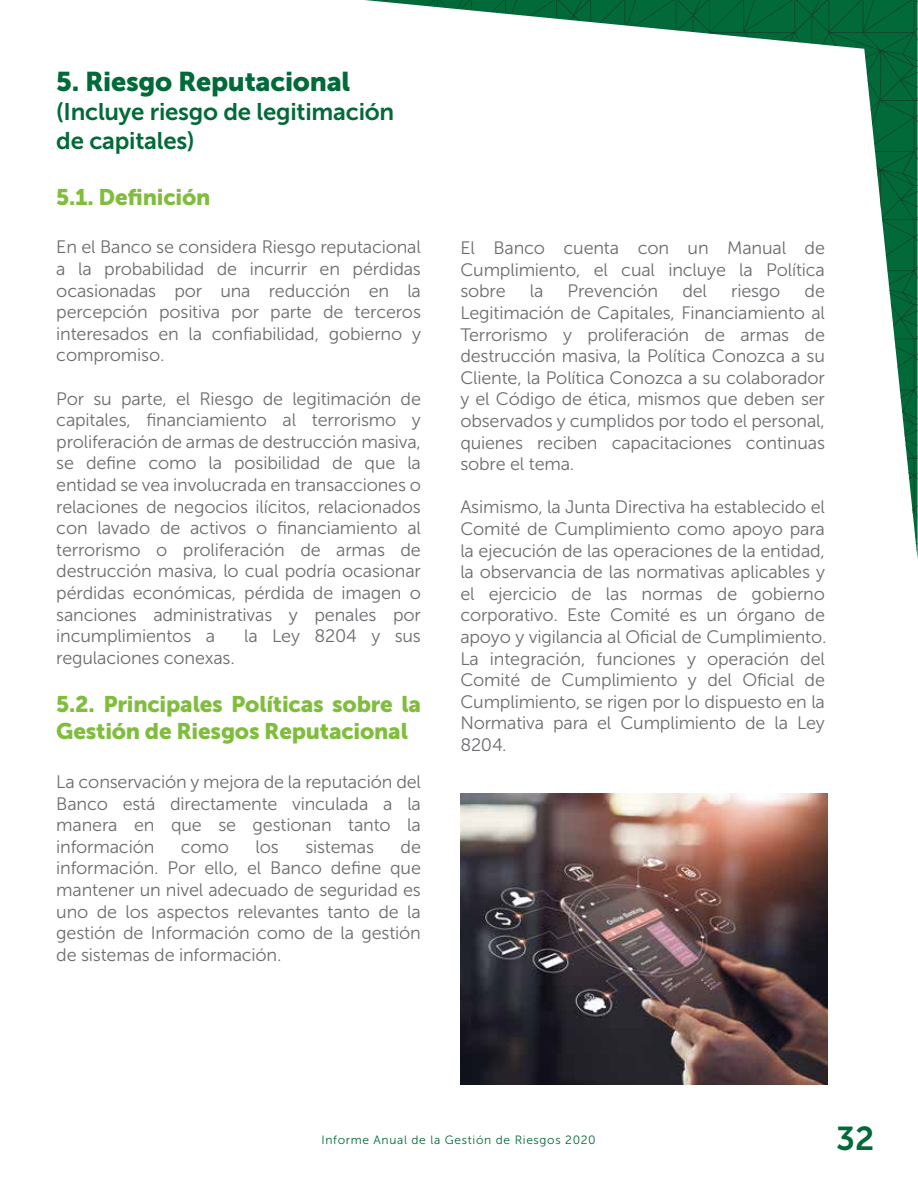
<style>
.page{position:relative;width:918px;height:1188px;background:#fff}
.page>*{position:absolute;margin:0;border:0;box-sizing:border-box;transform-origin:0 0}
.t1{font:33px "Museo Sans 700";color:#026a39}
.t2{font:27px "Museo Sans 900";letter-spacing:-.01em;color:#026a39}
.t3{font:24px/28.8px "Museo Sans 700";letter-spacing:-.01em;color:#026a39}
.t4{font:22.5px/27px "Museo Sans 900";letter-spacing:-.01em;color:#80bd3d}
.t5{font:18px/21.6px "Museo Sans 300";letter-spacing:-.01em;color:#6c6d70;text-align:justify}
.t6{font:12px "Museo Sans 300";letter-spacing:.055em;color:#026a39}
</style>
<div class="page">
<svg style="left:375px;top:0;width:543px;height:559px"></svg>
<img style="left:460px;top:794px;width:368px;height:290px">
<h2 class="t2" style="left:56px;top:67px;width:296px">5. Riesgo Reputacional</h2>
<h3 class="t3" style="left:56px;top:97px;width:340px">(Incluye riesgo de legitimación de capitales)</h3>
<p class="t4" style="left:56px;top:183px;width:156px">5.1. Definición</p>
<p class="t5" style="left:56px;top:236px;width:366px">En el Banco se considera Riesgo reputacional a la probabilidad de incurrir en pérdidas ocasionadas por una reducción en la percepción positiva por parte de terceros interesados en la confiabilidad, gobierno y compromiso.</p>
<p class="t5" style="left:56px;top:388px;width:366px">Por su parte, el Riesgo de legitimación de capitales, financiamiento al terrorismo y proliferación de armas de destrucción masiva, se define como la posibilidad de que la entidad se vea involucrada en transacciones o relaciones de negocios ilícitos, relacionados con lavado de activos o financiamiento al terrorismo o proliferación de armas de destrucción masiva, lo cual podría ocasionar pérdidas económicas, pérdida de imagen o sanciones administrativas y penales por incumplimientos a</p>
<p class="t5" style="left:244px;top:625px;width:178px">la Ley 8204 y sus</p>
<p class="t5" style="left:56px;top:647px;width:180px">regulaciones conexas.</p>
<p class="t4" style="left:56px;top:691px;width:366px">5.2. Principales Políticas sobre la<br>Gestión de Riesgos Reputacional</p>
<p class="t5" style="left:56px;top:771px;width:366px">La conservación y mejora de la reputación del Banco está directamente vinculada a la manera en que se gestionan tanto la información</p>
<p class="t5" style="left:56px;top:836px;width:366px;text-indent:344px">de información. Por ello, el Banco define que mantener un nivel adecuado de seguridad es uno de los aspectos relevantes tanto de la gestión de Información como de la gestión de sistemas de información.</p>
<p class="t5" style="left:181px;top:836px;width:50px">como</p>
<p class="t5" style="left:256px;top:836px;width:25px">los</p>
<p class="t5" style="left:305px;top:836px;width:70px">sistemas</p>
<p class="t5" style="left:460px;top:237px;width:366px">El Banco cuenta con un Manual de Cumplimiento, el cual incluye la Política sobre</p>
<p class="t5" style="left:460px;top:280px;width:366px;text-indent:344px">de Legitimación de Capitales, Financiamiento al Terrorismo y proliferación de armas de destrucción masiva, la Política Conozca a su Cliente, la Política Conozca a su colaborador y el Código de ética, mismos que deben ser observados y cumplidos por todo el personal, quienes reciben capacitaciones continuas sobre el tema.</p>
<p class="t5" style="left:460px;top:496px;width:368px">Asimismo, la Junta Directiva ha establecido el Comité de Cumplimiento como apoyo para la ejecución de las operaciones de la entidad, la observancia de las normativas aplicables y el ejercicio de las normas de gobierno corporativo. Este Comité es un órgano de apoyo y vigilancia al Oficial de Cumplimiento.<br>La integración, funciones y operación del Comité de Cumplimiento y del Oficial de Cumplimiento, se rigen por lo dispuesto en la Normativa para el Cumplimiento de la Ley 8204.</p>
<p class="t5" style="left:530px;top:280px;width:15px">la</p>
<p class="t5" style="left:568px;top:280px;width:92px">Prevención</p>
<p class="t5" style="left:682px;top:280px;width:26px">del</p>
<p class="t5" style="left:731px;top:280px;width:51px">riesgo</p>
<p class="t6" style="left:322px;top:1133px;width:276px">Informe Anual de la Gestión de Riesgos 2020</p>
<h1 class="t1" style="left:836px;top:1120px;width:40px">32</h1>
</div>
